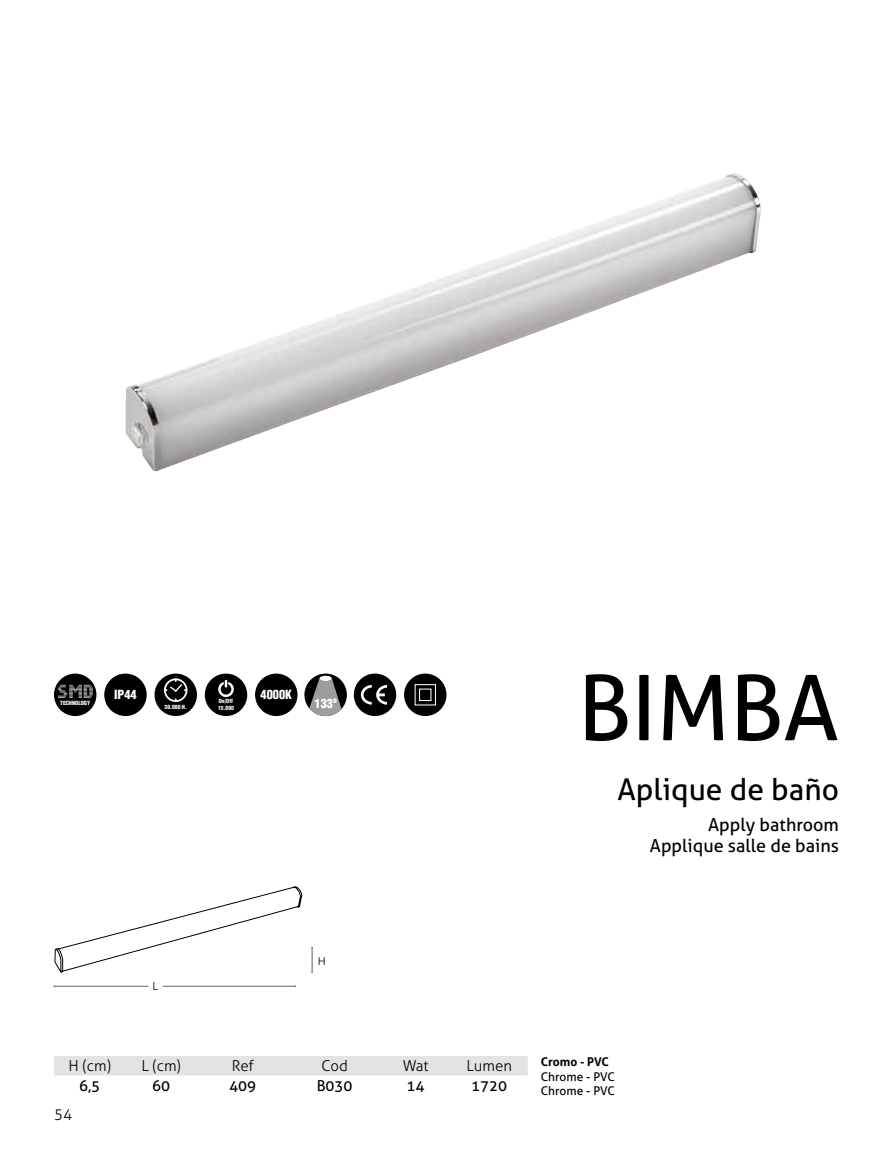
<style>
.page{position:relative;width:893px;height:1149px;background:#fff}
.page>*{position:absolute;margin:0;border:0;box-sizing:border-box;transform-origin:0 0}
.t1{font:90px "Aller";color:#000}
.t2{font:30px "Aller";color:#000}
.t3{font:18px/21.6px "Aller";color:#000;text-align:right}
.t4{font:300 15px "Aller";color:#000}
.t5{font:15px "Aller";color:#000}
.t6{font:900 condensed 12.3px "Helvetica LT Std";color:#fff}
.t7{font:12px/14.4px "Aller";color:#000}
.t8{font:700 12px "Aller";color:#000}
.t9{font:11.1px "Avenir";color:#000}
.t10{font:900 condensed 5.55px/6.8px "Helvetica LT Std";color:#fff}
.s1{font-family:"DS Dots";font-weight:500;font-stretch:normal;font-size:16.95px}
</style>
<div class="page">
<div style="left:54px;top:1056px;width:474px;height:19px;background:#e3e3e3"></div>
<svg style="left:304px;top:673px;width:43px;height:42px"></svg>
<svg style="left:319px;top:675px;width:13px;height:5px"></svg>
<div style="left:54px;top:673px;width:42px;height:42px;background:#000;border-radius:50%"></div>
<div style="left:104px;top:673px;width:43px;height:42px;background:#000;border-radius:50%"></div>
<div style="left:155px;top:673px;width:42px;height:42px;background:#000;border-radius:50%"></div>
<svg style="left:164px;top:678px;width:23px;height:23px"></svg>
<div style="left:255px;top:673px;width:42px;height:42px;background:#000;border-radius:50%"></div>
<div style="left:404px;top:673px;width:42px;height:42px;background:#000;border-radius:50%"></div>
<svg style="left:414px;top:684px;width:22px;height:21px"></svg>
<div style="left:354px;top:673px;width:42px;height:42px;background:#000;border-radius:50%"></div>
<svg style="left:361px;top:685px;width:26px;height:19px"></svg>
<div style="left:205px;top:673px;width:42px;height:42px;background:#000;border-radius:50%"></div>
<svg style="left:218px;top:679px;width:16px;height:17px"></svg>
<img style="left:125px;top:173px;width:636px;height:299px">
<svg style="left:54px;top:886px;width:248px;height:86px"></svg>
<hr style="left:163px;top:985px;width:132px;height:1px;background:#646363">
<hr style="left:54px;top:985px;width:94px;height:1px;background:#646363">
<svg style="left:311px;top:947px;width:2px;height:25px"></svg>
<p class="t6" style="left:58px;top:686px;width:81px"><span class="s1">SMD</span> IP44</p>
<p class="t10" style="left:60px;top:699px;width:31px">TECHNOLOGY</p>
<p class="t10" style="left:165px;top:703px;width:24px">30.000 H.</p>
<p class="t10" style="left:218px;top:697px;width:17px">On/Off<br>15.000</p>
<p class="t6" style="left:260px;top:686px;width:33px">4000K</p>
<p class="t6" style="left:314px;top:695px;width:24px">133º</p>
<h1 class="t1" style="left:578px;top:653px;width:263px">BIMBA</h1>
<h2 class="t2" style="left:617px;top:770px;width:223px">Aplique de baño</h2>
<p class="t3" style="left:650px;top:813px;width:191px">Apply bathroom<br>Applique salle de bains</p>
<p class="t9" style="left:152px;top:978px;width:7px">L</p>
<p class="t9" style="left:318px;top:954px;width:9px">H</p>
<p class="t4" style="left:68px;top:1056px;width:44px">H (cm)</p>
<p class="t4" style="left:141px;top:1056px;width:41px">L (cm)</p>
<p class="t4" style="left:232px;top:1056px;width:23px">Ref</p>
<p class="t4" style="left:321px;top:1056px;width:28px">Cod</p>
<p class="t4" style="left:403px;top:1056px;width:27px">Wat</p>
<p class="t4" style="left:466px;top:1056px;width:47px">Lumen</p>
<p class="t5" style="left:79px;top:1075px;width:23px">6,5</p>
<p class="t5" style="left:152px;top:1075px;width:19px">60</p>
<p class="t5" style="left:229px;top:1075px;width:28px">409</p>
<p class="t5" style="left:317px;top:1075px;width:37px">B030</p>
<p class="t5" style="left:407px;top:1075px;width:19px">14</p>
<p class="t5" style="left:471px;top:1075px;width:37px">1720</p>
<p class="t4" style="left:54px;top:1104px;width:19px">54</p>
<p class="t8" style="left:541px;top:1054px;width:70px">Cromo - PVC</p>
<p class="t7" style="left:541px;top:1068px;width:75px">Chrome - PVC<br>Chrome - PVC</p>
</div>
